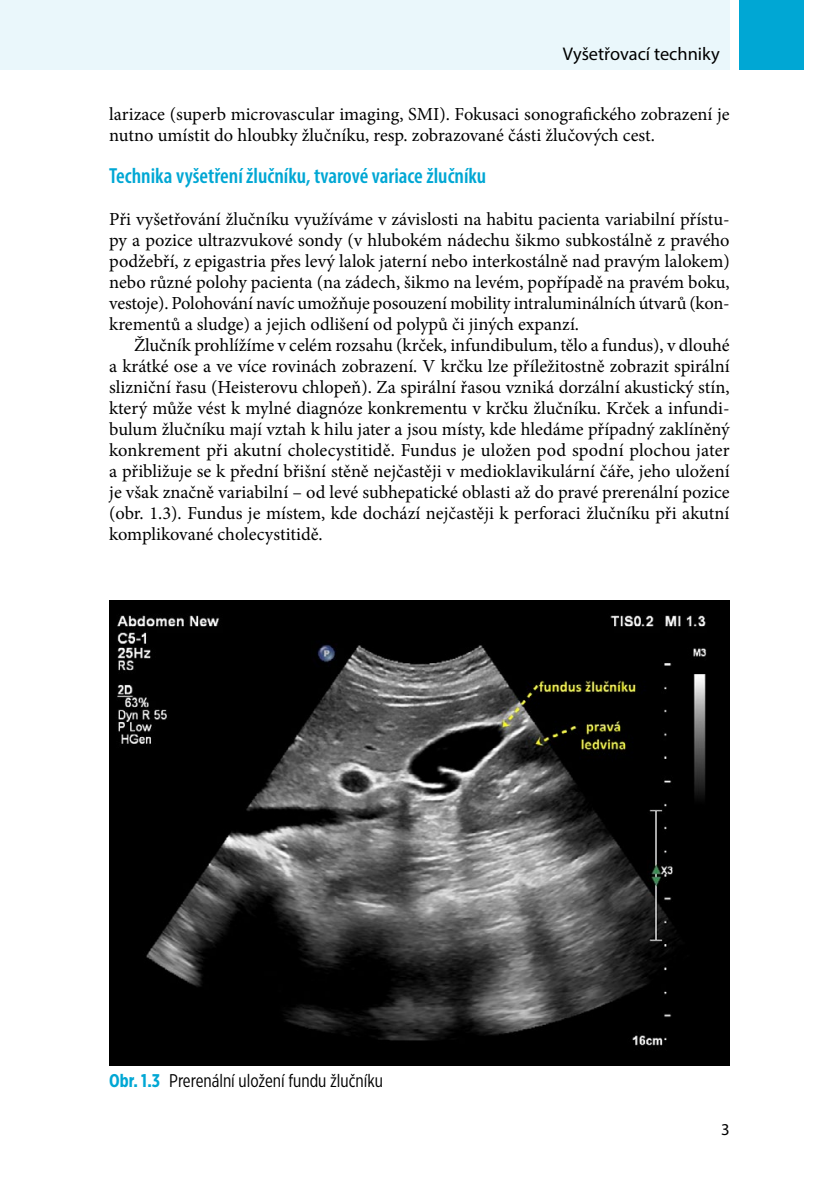
<style>
.page{position:relative;width:829px;height:1191px;background:#fff}
.page>*{position:absolute;margin:0;border:0;box-sizing:border-box;transform-origin:0 0}
.t1{font:600 condensed 21.88px "Myriad Pro";color:#00a7d4}
.t2{font:18.38px/21px "Minion Pro";color:#000;text-align:justify}
.t3{font:18.38px "Gotham X Narrow";color:#000}
.t4{font:18.38px "Myriad Pro";color:#000}
.t5{font:16.62px "Myriad Pro";color:#000}
.s1{font-weight:700;color:#00a7d4}
</style>
<div class="page">
<div style="left:739px;top:0;width:65px;height:69px;background:#00a7d4"></div>
<div style="left:0;top:0;width:729px;height:69px;background:#eaf7fb"></div>
<img style="left:109px;top:600px;width:620px;height:465px">
<p class="t4" style="left:563px;top:42px;width:158px">Vyšetřovací techniky</p>
<p class="t2" style="left:109px;top:104px;width:622px">larizace (superb microvascular imaging, SMI). Fokusaci sonografického zobrazení je nutno umístit do hloubky žlučníku, resp. zobrazované části žlučových cest.</p>
<p class="t1" style="left:109px;top:162px;width:378px">Technika vyšetření žlučníku, tvarové variace žlučníku</p>
<p class="t2" style="left:109px;top:209px;width:622px">Při vyšetřování žlučníku využíváme v závislosti na habitu pacienta variabilní přístu&shy;py a pozice ultrazvukové sondy (v hlubokém nádechu šikmo subkostálně z pravého podžebří, z epigastria přes levý lalok jaterní nebo interkostálně nad pravým lalokem) nebo různé polohy pacienta (na zádech, šikmo na levém, popřípadě na pravém boku, vestoje). Polohování navíc umožňuje posouzení mobility intraluminálních útvarů (kon&shy;krementů a sludge) a jejich odlišení od polypů či jiných expanzí.</p>
<p class="t2" style="left:109px;top:335px;width:622px;text-indent:25px">Žlučník prohlížíme v celém rozsahu (krček, infundibulum, tělo a fundus), v dlouhé a krátké ose a ve více rovinách zobrazení. V krčku lze příležitostně zobrazit spirální slizniční řasu (Heisterovu chlopeň). Za spirální řasou vzniká dorzální akustický stín, který může vést k mylné diagnóze konkrementu v krčku žlučníku. Krček a infundi&shy;bulum žlučníku mají vztah k hilu jater a jsou místy, kde hledáme případný zaklíněný konkrement při akutní cholecystitidě. Fundus je uložen pod spodní plochou jater a přibližuje se k přední břišní stěně nejčastěji v medioklavikulární čáře, jeho uložení je však značně variabilní – od levé subhepatické oblasti až do pravé prerenální pozice (obr. 1.3). Fundus je místem, kde dochází nejčastěji k perforaci žlučníku při akutní komplikované cholecystitidě.</p>
<p class="t3" style="left:109px;top:1069px;width:275px"><span class="s1">Obr. 1.3</span> Prerenální uložení fundu žlučníku</p>
<p class="t5" style="left:721px;top:1119px;width:10px">3</p>
</div>
